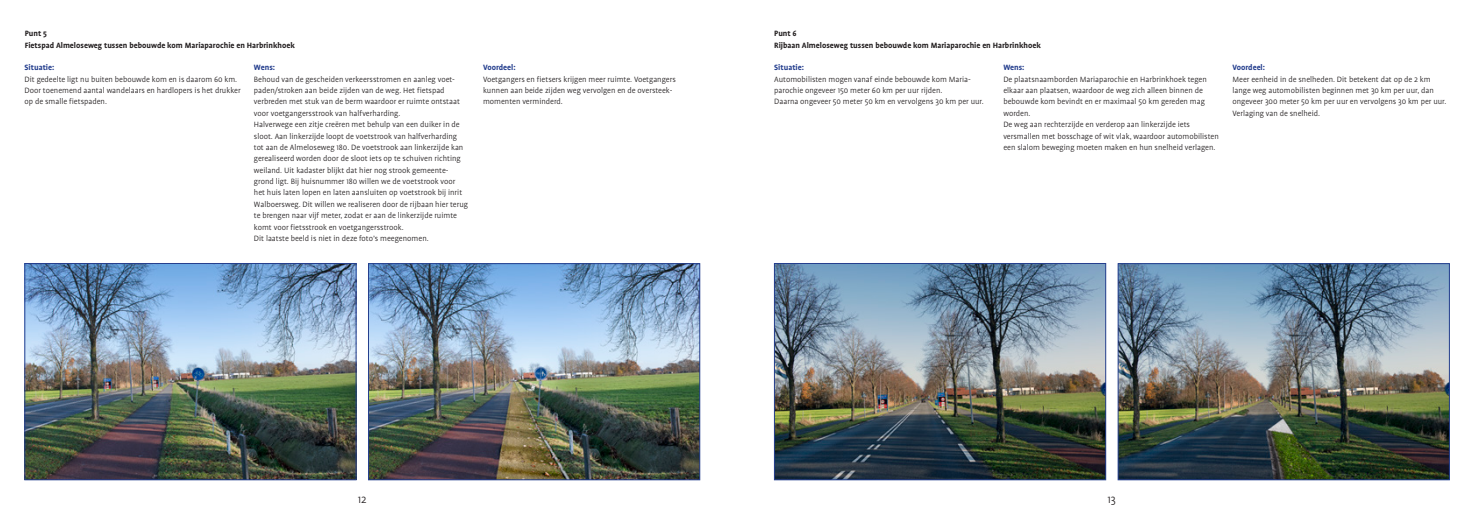
<style>
.page{position:relative;width:1474px;height:521px;background:#fff}
.page>*{position:absolute;margin:0;border:0;box-sizing:border-box;transform-origin:0 0}
.t1{font:300 12.25px "Profile";color:#231f20}
.plat{font:300 8.75px/11.4px "Profile";color:#231f20}
.plat_bold_zwart{font:700 8.75px "Profile";color:#231f20}
.plat-2{font:700 8.75px "Profile";color:#253f8e}
</style>
<div class="page">
<img style="left:27px;top:265px;width:327px;height:213px">
<div style="left:25px;top:263px;width:331px;height:217px;border:1px solid #253f8e"></div>
<img style="left:370px;top:265px;width:328px;height:213px">
<div style="left:368px;top:263px;width:332px;height:217px;border:1px solid #253f8e"></div>
<img style="left:776px;top:265px;width:327px;height:213px">
<div style="left:774px;top:263px;width:331px;height:217px;border:1px solid #253f8e"></div>
<img style="left:1119px;top:265px;width:328px;height:213px">
<div style="left:1117px;top:263px;width:332px;height:217px;border:1px solid #253f8e"></div>
<p class="plat_bold_zwart" style="left:25px;top:29px;width:24px">Punt 5</p>
<p class="plat_bold_zwart" style="left:25px;top:40px;width:272px">Fietspad Almeloseweg tussen bebouwde kom Mariaparochie en Harbrinkhoek</p>
<p class="plat-2" style="left:25px;top:63px;width:31px">Situatie:</p>
<p class="plat" style="left:25px;top:73px;width:217px">Dit gedeelte ligt nu buiten bebouwde kom en is daarom 60 km.<br>Door toenemend aantal wandelaars en hardlopers is het drukker op de smalle fietspaden.</p>
<p class="plat-2" style="left:254px;top:63px;width:23px">Wens:</p>
<p class="plat" style="left:254px;top:73px;width:207px">Behoud van de gescheiden verkeersstromen en aanleg voet&shy;paden/stroken aan beide zijden van de weg. Het fietspad verbreden met stuk van de berm waardoor er ruimte ontstaat voor voetgangersstrook van halfverharding.</p>
<p class="plat" style="left:254px;top:119px;width:216px">Halverwege een zitje creëren met behulp van een duiker in de sloot. Aan linkerzijde loopt de voetstrook van halfverharding tot aan de Almeloseweg 180. De voetstrook aan linkerzijde kan gerealiseerd worden door de sloot iets op te schuiven richting weiland. Uit kadaster blijkt dat hier nog strook gemeente&shy;grond ligt. Bij huisnummer 180 willen we de voetstrook voor het huis laten lopen en laten aansluiten op voetstrook bij inrit Walboersweg. Dit willen we realiseren door de rijbaan hier terug te brengen naar vijf meter, zodat er aan de linkerzijde ruimte komt voor fietsstrook en voetgangersstrook.<br>Dit laatste beeld is niet in deze foto’s meegenomen.</p>
<p class="plat-2" style="left:483px;top:63px;width:34px">Voordeel:</p>
<p class="plat" style="left:483px;top:73px;width:194px">Voetgangers en fietsers krijgen meer ruimte. Voetgangers kunnen aan beide zijden weg vervolgen en de oversteek&shy;momenten verminderd.</p>
<p class="plat_bold_zwart" style="left:774px;top:29px;width:24px">Punt 6</p>
<p class="plat_bold_zwart" style="left:774px;top:40px;width:268px">Rijbaan Almeloseweg tussen bebouwde kom Mariaparochie en Harbrinkhoek</p>
<p class="plat-2" style="left:774px;top:63px;width:31px">Situatie:</p>
<p class="plat" style="left:774px;top:73px;width:211px">Automobilisten mogen vanaf einde bebouwde kom Maria&shy;parochie ongeveer 150 meter 60 km per uur rijden.<br>Daarna ongeveer 50 meter 50 km en vervolgens 30 km per uur.</p>
<p class="plat-2" style="left:1003px;top:63px;width:23px">Wens:</p>
<p class="plat" style="left:1003px;top:73px;width:205px">De plaatsnaamborden Mariaparochie en Harbrinkhoek tegen elkaar aan plaatsen, waardoor de weg zich alleen binnen de bebouwde kom bevindt en er maximaal 50 km gereden mag worden.</p>
<p class="plat" style="left:1003px;top:119px;width:217px">De weg aan rechterzijde en verderop aan linkerzijde iets versmallen met bosschage of wit vlak, waardoor automobilisten een slalom beweging moeten maken en hun snelheid verlagen.</p>
<p class="plat-2" style="left:1232px;top:63px;width:34px">Voordeel:</p>
<p class="plat" style="left:1232px;top:73px;width:215px">Meer eenheid in de snelheden. Dit betekent dat op de 2 km lange weg automobilisten beginnen met 30 km per uur, dan ongeveer 300 meter 50 km per uur en vervolgens 30 km per uur.<br>Verlaging van de snelheid.</p>
<h1 class="t1" style="left:358px;top:493px;width:10px">12</h1>
<h1 class="t1" style="left:1107px;top:493px;width:10px">13</h1>
</div>
